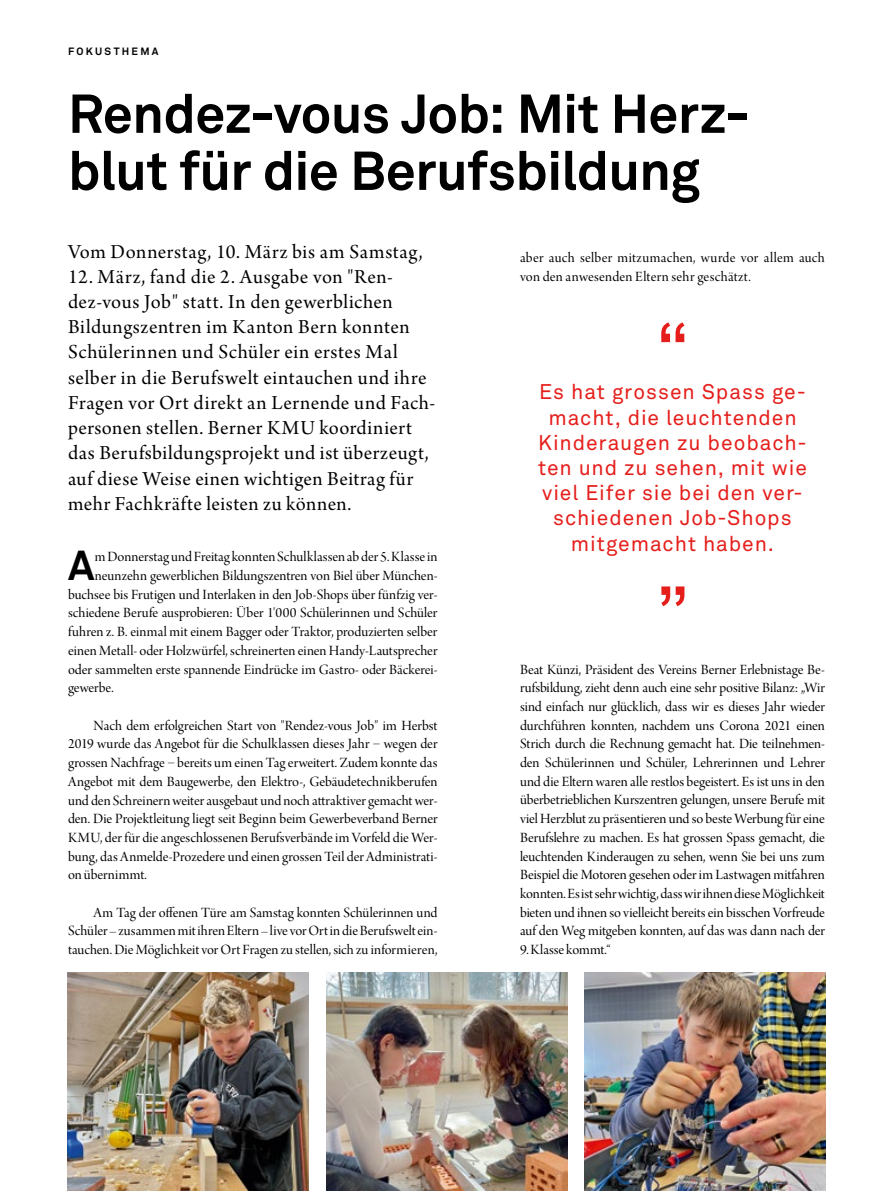
<style>
.page{position:relative;width:893px;height:1191px;background:#fff}
.page>*{position:absolute;margin:0;border:0;box-sizing:border-box;transform-origin:0 0}
.t1{font:72px "Akkurat";color:#e51e1b}
.t2{font:700 54px/57px "Akkurat";letter-spacing:-.015em;color:#000}
.t3{font:700 41.4px "Akkurat";color:#000}
.t4{font:21px/25.2px "Arno Pro Subhead";letter-spacing:.025em;color:#000}
.t5{font:21px/25.2px "Akkurat";letter-spacing:.045em;color:#e51e1b;text-align:center}
.t6{font:15px/18.8px "Arno Pro Display";color:#000;text-align:justify}
.t7{font:700 10.5px "Akkurat";letter-spacing:.22em;color:#000}
</style>
<div class="page">
<img style="left:68px;top:972px;width:240px;height:219px">
<img style="left:585px;top:972px;width:240px;height:219px">
<img style="left:326px;top:972px;width:241px;height:219px">
<p class="t7" style="left:68px;top:45px;width:92px">FOKUSTHEMA</p>
<h2 class="t2" style="left:68px;top:86px;width:683px">Rendez-vous Job: Mit Herz&shy;blut für die Berufsbildung</h2>
<h3 class="t4" style="left:68px;top:240px;width:356px">Vom Donnerstag, 10. März bis am Samstag,</h3>
<p class="t4" style="left:68px;top:265px;width:369px">12. März, fand die 2. Ausgabe von "Ren&shy;dez-vous Job" statt. In den gewerblichen Bildungszentren im Kanton Bern konnten Schülerinnen und Schüler ein erstes Mal selber in die Berufswelt eintauchen und ihre Fragen vor Ort direkt an Lernende und Fach&shy;personen stellen. Berner KMU koordiniert das Berufsbildungsprojekt und ist überzeugt, auf diese Weise einen wichtigen Beitrag für mehr Fachkräfte leisten zu können.</p>
<h3 class="t3" style="left:68px;top:539px;width:28px">A</h3>
<p class="t6" style="left:95px;top:548px;width:344px">m Donnerstag und Freitag konnten Schulklassen ab der 5. Klasse in</p>
<p class="t6" style="left:95px;top:567px;width:344px">neunzehn gewerblichen Bildungszentren von Biel über München-</p>
<p class="t6" style="left:68px;top:586px;width:371px">buchsee bis Frutigen und Interlaken in den Job-Shops über fünfzig ver-</p>
<p class="t6" style="left:68px;top:604px;width:371px">schiedene Berufe ausprobieren: Über 1'000 Schülerinnen und Schüler</p>
<p class="t6" style="left:68px;top:623px;width:371px">fuhren z. B. einmal mit einem Bagger oder Traktor, produzierten selber</p>
<p class="t6" style="left:68px;top:642px;width:371px">einen Metall- oder Holzwürfel, schreinerten einen Handy-Lautsprecher</p>
<p class="t6" style="left:68px;top:660px;width:371px">oder sammelten erste spannende Eindrücke im Gastro- oder Bäckerei-</p>
<p class="t6" style="left:68px;top:679px;width:47px">gewerbe.</p>
<p class="t6" style="left:68px;top:717px;width:371px;text-indent:26px">Nach dem erfolgreichen Start von "Rendez-vous Job" im Herbst 2019 wurde das Angebot für die Schulklassen dieses Jahr – wegen der grossen Nachfrage – bereits um einen Tag erweitert. Zudem konnte das Angebot mit dem Baugewerbe, den Elektro-, Gebäudetechnikberufen und den Schreinern weiter ausgebaut und noch attraktiver gemacht wer&shy;den. Die Projektleitung liegt seit Beginn beim Gewerbeverband Berner KMU, der für die angeschlossenen Berufsverbände im Vorfeld die Wer&shy;bung, das Anmelde-Prozedere und einen grossen Teil der Administrati&shy;on übernimmt.</p>
<p class="t6" style="left:68px;top:904px;width:371px;text-indent:26px">Am Tag der offenen Türe am Samstag konnten Schülerinnen und Schüler – zusammen mit ihren Eltern – live vor Ort in die Berufswelt ein&shy;tauchen. Die Möglichkeit vor Ort Fragen zu stellen, sich zu informieren,</p>
<p class="t6" style="left:520px;top:249px;width:306px">aber auch selber mitzumachen, wurde vor allem auch von den anwesenden Eltern sehr geschätzt.</p>
<h1 class="t1" style="left:655px;top:307px;width:35px">“</h1>
<h3 class="t5" style="left:538px;top:380px;width:270px">Es hat grossen Spass ge&shy;macht, die leuchtenden<br>Kinderaugen zu beobach&shy;ten und zu sehen, mit wie viel Eifer sie bei den ver&shy;schiedenen Job-Shops mitgemacht haben.</h3>
<h1 class="t1" style="left:656px;top:570px;width:35px">”</h1>
<p class="t6" style="left:520px;top:660px;width:306px">Beat Künzi, Präsident des Vereins Berner Erlebnistage Be&shy;rufsbildung, zieht denn auch eine sehr positive Bilanz: „Wir sind einfach nur glücklich, dass wir es dieses Jahr wieder durchführen konnten, nachdem uns Corona 2021 einen Strich durch die Rechnung gemacht hat. Die teilnehmen&shy;den Schülerinnen und Schüler, Lehrerinnen und Lehrer und die Eltern waren alle restlos begeistert. Es ist uns in den überbetrieblichen Kurszentren gelungen, unsere Berufe mit viel Herzblut zu präsentieren und so beste Werbung für eine Berufslehre zu machen. Es hat grossen Spass gemacht, die leuchtenden Kinderaugen zu sehen, wenn Sie bei uns zum Beispiel die Motoren gesehen oder im Lastwagen mitfahren konnten. Es ist sehr wichtig, dass wir ihnen diese Möglichkeit bieten und ihnen so vielleicht bereits ein bisschen Vorfreude auf den Weg mitgeben konnten, auf das was dann nach der</p>
<p class="t6" style="left:520px;top:941px;width:92px">9. Klasse kommt.“</p>
</div>
